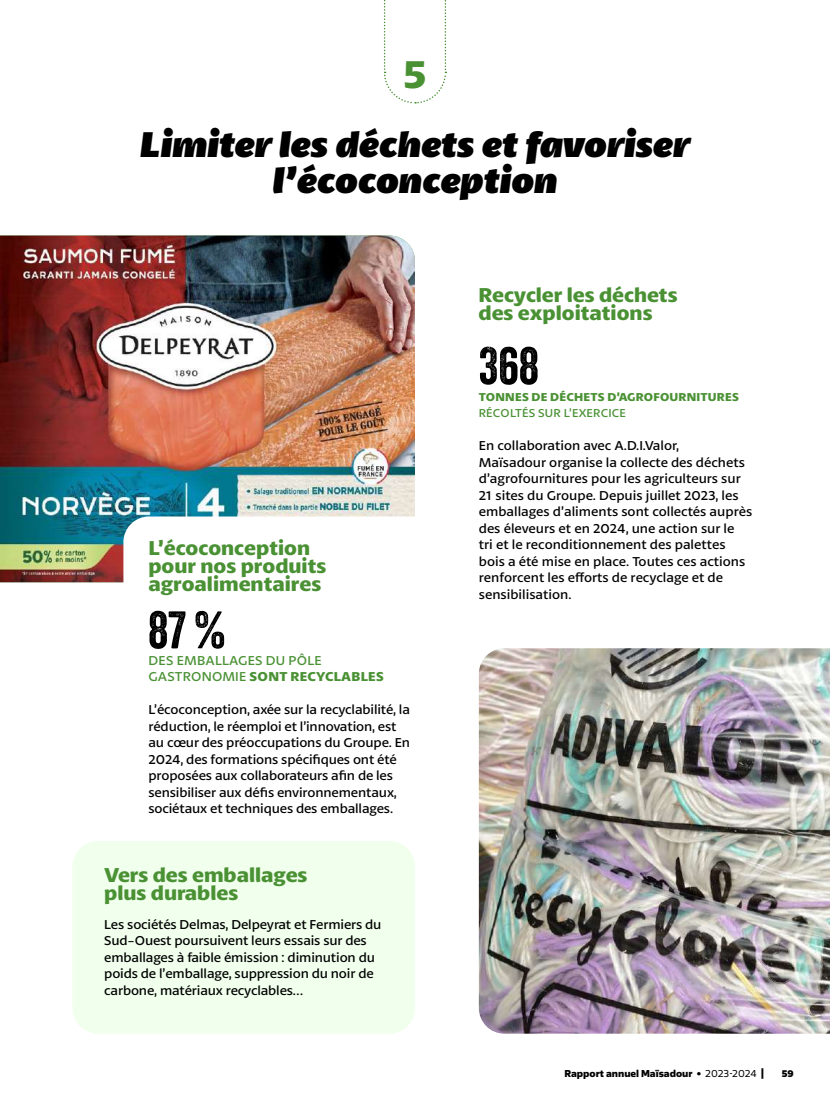
<style>
.page{position:relative;width:830px;height:1106px;background:#fff}
.page>*{position:absolute;margin:0;border:0;box-sizing:border-box;transform-origin:0 0}
.t1{font:51px "Veneer";color:#000}
.t2{font:700 40.5px "Petala Pro";color:#4a9134}
.t3{font:italic 900 37.5px/36px "Petala Pro";color:#000;text-align:center}
.t4{font:700 21px/18px "Petala Pro";color:#4a9134}
.t5{font:13.5px/16.5px "Petala Pro";letter-spacing:-.01em;color:#000}
.t6{font:13.5px/16.5px "Petala Pro";letter-spacing:.02em;color:#4a9134}
.t7{font:700 12px "Petala Pro";letter-spacing:.02em;color:#4a9134}
.t8{font:12px "Petala Pro";letter-spacing:.015em;color:#4a9134}
.t9{font:800 10.5px "Salis MVB";color:#000}
.s1{font-weight:700}
.s2{font-weight:400}
</style>
<div class="page">
<img style="left:0;top:236px;width:415px;height:346px">
<svg style="left:123px;top:516px;width:292px;height:67px"></svg>
<svg style="left:0;top:418px;width:1px;height:165px"></svg>
<div style="left:72px;top:841px;width:343px;height:192px;background:#f1ffed;border-radius:26px"></div>
<svg style="left:383px;top:0;width:63px;height:104px"></svg>
<img style="left:478px;top:648px;width:351px;height:385px">
<h2 class="t2" style="left:403px;top:51px;width:25px">5</h2>
<h3 class="t3" style="left:140px;top:125px;width:550px">Limiter les déchets et favoriser l’écoconception</h3>
<h3 class="t4" style="left:478px;top:286px;width:200px">Recycler les déchets des exploitations</h3>
<h3 class="t4" style="left:148px;top:539px;width:179px">L’écoconception pour nos produits agroalimentaires</h3>
<h1 class="t1" style="left:148px;top:599px;width:79px">87 %</h1>
<p class="t6" style="left:148px;top:652px;width:237px">DES EMBALLAGES DU PÔLE<br>GASTRONOMIE <span class="s1">SONT RECYCLABLES</span></p>
<p class="t5" style="left:148px;top:702px;width:263px">L’écoconception, axée sur la recyclabilité, la réduction, le réemploi et l’innovation, est au cœur des préoccupations du Groupe. En 2024, des formations spécifiques ont été proposées aux collaborateurs afin de les sensibiliser aux défis environnementaux, sociétaux et techniques des emballages.</p>
<h3 class="t4" style="left:104px;top:866px;width:204px">Vers des emballages plus durables</h3>
<p class="t5" style="left:104px;top:916px;width:278px">Les sociétés Delmas, Delpeyrat et Fermiers du Sud-Ouest poursuivent leurs essais sur des emballages à faible émission : diminution du poids de l’emballage, suppression du noir de carbone, matériaux recyclables…</p>
<h1 class="t1" style="left:478px;top:335px;width:62px">368</h1>
<p class="t7" style="left:478px;top:390px;width:261px">TONNES DE DÉCHETS D’AGROFOURNITURES</p>
<p class="t8" style="left:478px;top:406px;width:149px">RÉCOLTÉS SUR L’EXERCICE</p>
<p class="t5" style="left:478px;top:438px;width:275px">En collaboration avec A.D.I.Valor,<br>Maïsadour organise la collecte des déchets d’agrofournitures pour les agriculteurs sur 21 sites du Groupe. Depuis juillet 2023, les emballages d’aliments sont collectés auprès des éleveurs et en 2024, une action sur le<br>tri et le reconditionnement des palettes bois a été mise en place. Toutes ces actions renforcent les efforts de recyclage et de sensibilisation.</p>
<p class="t9" style="left:564px;top:1066px;width:202px">Rapport annuel Maïsadour <span class="s2">• 2023-2024</span> |</p>
<p class="t9" style="left:781px;top:1066px;width:13px">59</p>
</div>
